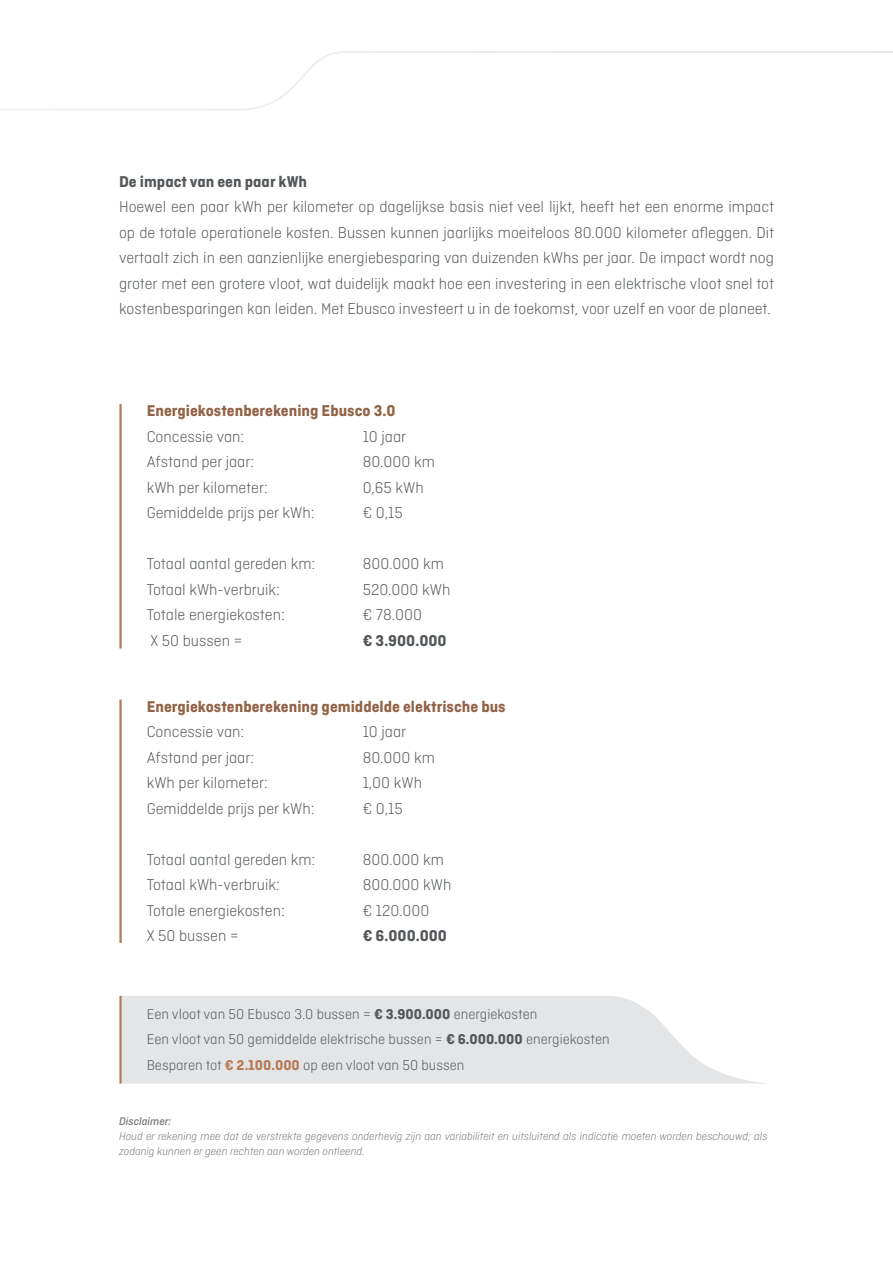
<style>
.page{position:relative;width:893px;height:1263px;background:#fff}
.page>*{position:absolute;margin:0;border:0;box-sizing:border-box;transform-origin:0 0}
.t1{font:300 16.5px/25.5px "Ciutadella";color:#53575a;text-align:justify}
.t2{font:700 16.5px/25.5px "Ciutadella";color:#926246}
.t3{font:700 16.5px "Ciutadella";color:#53575a}
.t4{font:700 16.5px "Ciutadella";color:#926146}
.t5{font:300 15px/25.5px "Ciutadella";color:#53575a}
.t6{font:italic 300 11.7px/15px "Ciutadella";color:#757779}
.t7{font:italic 500 11.7px "Ciutadella";color:#757779}
.s1{color:#926146}
.s2{font-weight:300;color:#53575a}
.s3{font-weight:700}
.s4{font-weight:700;color:#b67a59}
</style>
<div class="page">
<svg style="left:122px;top:996px;width:639px;height:87px;background:#e7e8e9"></svg>
<hr style="left:119px;top:404px;width:3px;height:244px;background:#b67a59">
<hr style="left:119px;top:699px;width:3px;height:244px;background:#b67a59">
<hr style="left:119px;top:996px;width:3px;height:87px;background:#b67a59">
<svg style="left:0;top:51px;width:893px;height:59px"></svg>
<p class="t3" style="left:119px;top:172px;width:190px">De impact van een paar kWh</p>
<p class="t1" style="left:119px;top:194px;width:657px">Hoewel een paar kWh per kilometer op dagelijkse basis niet veel lijkt, heeft het een enorme impact op de totale operationele kosten. Bussen kunnen jaarlijks moeiteloos 80.000 kilometer afleggen. Dit vertaalt zich in een aanzienlijke energiebesparing van duizenden kWhs per jaar. De impact wordt nog groter met een grotere vloot, wat duidelijk maakt hoe een investering in een elektrische vloot snel tot kostenbesparingen kan leiden. Met Ebusco investeert u in de toekomst, voor uzelf en voor de planeet.</p>
<p class="t4" style="left:147px;top:401px;width:250px">Energiekostenberekening Ebusco 3.0</p>
<p class="t1" style="left:147px;top:424px;width:99px">Concessie van:</p>
<p class="t1" style="left:363px;top:424px;width:45px">10 jaar</p>
<p class="t1" style="left:147px;top:449px;width:109px">Afstand per jaar:</p>
<p class="t1" style="left:363px;top:449px;width:74px">80.000 km</p>
<p class="t1" style="left:147px;top:475px;width:123px">kWh per kilometer:</p>
<p class="t1" style="left:363px;top:475px;width:63px">0,65 kWh</p>
<p class="t1" style="left:147px;top:500px;width:169px">Gemiddelde prijs per kWh:</p>
<p class="t1" style="left:363px;top:500px;width:42px">€ 0,15</p>
<p class="t1" style="left:147px;top:551px;width:170px">Totaal aantal gereden km:</p>
<p class="t1" style="left:363px;top:551px;width:83px">800.000 km</p>
<p class="t1" style="left:147px;top:577px;width:135px">Totaal kWh-verbruik:</p>
<p class="t1" style="left:363px;top:577px;width:89px">520.000 kWh</p>
<p class="t1" style="left:147px;top:602px;width:140px">Totale energiekosten:</p>
<p class="t1" style="left:363px;top:602px;width:61px">€ 78.000</p>
<p class="t1" style="left:150px;top:627px;width:93px">X 50 bussen =</p>
<p class="t3" style="left:363px;top:631px;width:85px">€ 3.900.000</p>
<p class="t2" style="left:147px;top:694px;width:361px"><span class="s1">Energiekostenberekening</span> gemiddelde elektrische bus<br><span class="s2">Concessie van:</span></p>
<p class="t1" style="left:363px;top:719px;width:45px">10 jaar</p>
<p class="t1" style="left:147px;top:745px;width:109px">Afstand per jaar:</p>
<p class="t1" style="left:363px;top:745px;width:74px">80.000 km</p>
<p class="t1" style="left:147px;top:770px;width:123px">kWh per kilometer:</p>
<p class="t1" style="left:363px;top:770px;width:61px">1,00 kWh</p>
<p class="t1" style="left:147px;top:795px;width:169px">Gemiddelde prijs per kWh:</p>
<p class="t1" style="left:363px;top:795px;width:42px">€ 0,15</p>
<p class="t1" style="left:147px;top:846px;width:170px">Totaal aantal gereden km:</p>
<p class="t1" style="left:363px;top:846px;width:83px">800.000 km</p>
<p class="t1" style="left:147px;top:872px;width:135px">Totaal kWh-verbruik:</p>
<p class="t1" style="left:363px;top:872px;width:90px">800.000 kWh</p>
<p class="t1" style="left:147px;top:897px;width:140px">Totale energiekosten:</p>
<p class="t1" style="left:363px;top:897px;width:68px">€ 120.000</p>
<p class="t1" style="left:147px;top:923px;width:93px">X 50 bussen =</p>
<p class="t3" style="left:363px;top:926px;width:86px">€ 6.000.000</p>
<p class="t5" style="left:147px;top:1001px;width:464px">Een vloot van 50 Ebusco 3.0 bussen = <span class="s3">€ 3.900.000</span> energiekosten<br>Een vloot van 50 gemiddelde elektrische bussen = <span class="s3">€ 6.000.000</span> energiekosten<br>Besparen tot <span class="s4">€ 2.100.000</span> op een vloot van 50 bussen</p>
<p class="t7" style="left:119px;top:1115px;width:54px">Disclaimer:</p>
<p class="t6" style="left:119px;top:1129px;width:650px">Houd er rekening mee dat de verstrekte gegevens onderhevig zijn aan variabiliteit en uitsluitend als indicatie moeten worden beschouwd; als zodanig kunnen er geen rechten aan worden ontleend.</p>
</div>
